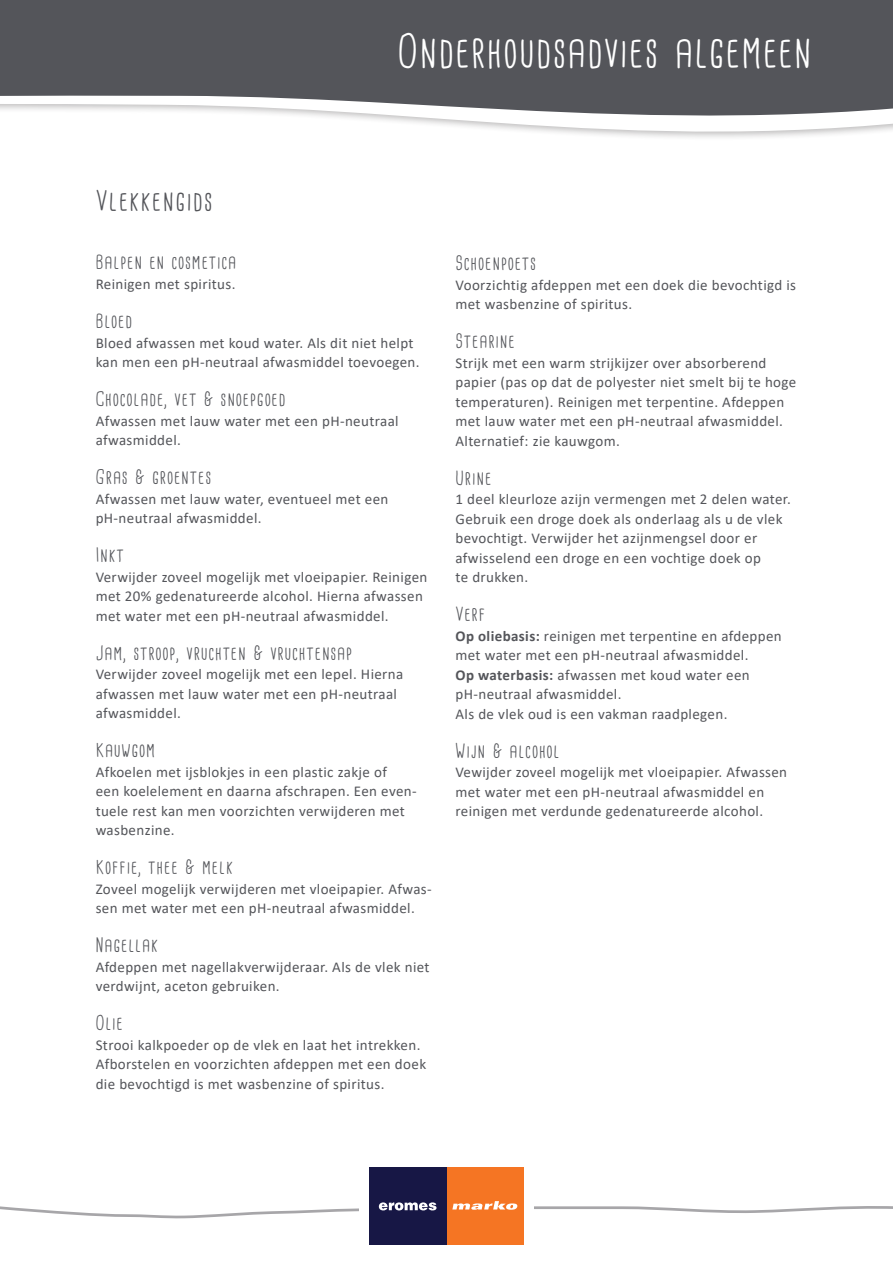
<style>
.page{position:relative;width:893px;height:1263px;background:#fff}
.page>*{position:absolute;margin:0;border:0;box-sizing:border-box;transform-origin:0 0}
.t1{font:45px "Cardenio Modern";letter-spacing:.055em;color:#fff}
.t2{font:28.5px "Cardenio Modern";letter-spacing:.075em;color:#54555a}
.t3{font:19.5px "Cardenio Modern";letter-spacing:.075em;color:#54555a}
.t4{font:15px/19.5px "Calibri";letter-spacing:.025em;color:#54555a}
.s1{font-weight:700}
</style>
<div class="page">
<svg style="left:0;top:0;width:893px;height:138px;fill:#54555a"></svg>
<div style="left:446px;top:1167px;width:78px;height:78px;background:#f57523"></div>
<div style="left:369px;top:1167px;width:77px;height:78px;background:#171745"></div>
<svg style="left:0;top:1201px;width:893px;height:18px"></svg>
<p class="t2" style="left:96px;top:184px;width:118px">Vlekkengids</p>
<p class="t1" style="left:398px;top:25px;width:415px">Onderhoudsadvies algemeen</p>
<p class="t3" style="left:96px;top:251px;width:142px">Balpen en cosmetica</p>
<p class="t4" style="left:96px;top:274px;width:141px">Reinigen met spiritus.</p>
<p class="t3" style="left:96px;top:309px;width:38px">Bloed</p>
<p class="t4" style="left:96px;top:332px;width:325px">Bloed afwassen met koud water. Als dit niet helpt kan men een pH-neutraal afwasmiddel toevoegen.</p>
<p class="t3" style="left:96px;top:387px;width:191px">Chocolade, vet &amp; snoepgoed</p>
<p class="t4" style="left:96px;top:410px;width:304px">Afwassen met lauw water met een pH-neutraal afwasmiddel.</p>
<p class="t3" style="left:96px;top:465px;width:117px">Gras &amp; groentes</p>
<p class="t4" style="left:96px;top:488px;width:294px">Afwassen met lauw water, eventueel met een pH-neutraal afwasmiddel.</p>
<p class="t3" style="left:96px;top:543px;width:30px">Inkt</p>
<p class="t4" style="left:96px;top:566px;width:333px">Verwijder zoveel mogelijk met vloeipapier. Reinigen met 20% gedenatureerde alcohol. Hierna afwassen met water met een pH-neutraal afwasmiddel.</p>
<p class="t3" style="left:96px;top:641px;width:258px">Jam, stroop, vruchten &amp; vruchtensap</p>
<p class="t4" style="left:96px;top:664px;width:309px">Verwijder zoveel mogelijk met een lepel. Hierna afwassen met lauw water met een pH-neutraal afwasmiddel.</p>
<p class="t3" style="left:96px;top:738px;width:61px">Kauwgom</p>
<p class="t4" style="left:96px;top:761px;width:323px">Afkoelen met ijsblokjes in een plastic zakje of<br>een koelelement en daarna afschrapen. Een even&shy;tuele rest kan men voorzichten verwijderen met wasbenzine.</p>
<p class="t3" style="left:96px;top:855px;width:138px">Koffie, thee &amp; melk</p>
<p class="t4" style="left:96px;top:878px;width:338px">Zoveel mogelijk verwijderen met vloeipapier. Afwas&shy;sen met water met een pH-neutraal afwasmiddel.</p>
<p class="t3" style="left:96px;top:933px;width:64px">Nagellak</p>
<p class="t4" style="left:96px;top:956px;width:335px">Afdeppen met nagellakverwijderaar. Als de vlek niet verdwijnt, aceton gebruiken.</p>
<p class="t3" style="left:96px;top:1011px;width:29px">Olie</p>
<p class="t4" style="left:96px;top:1034px;width:332px">Strooi kalkpoeder op de vlek en laat het intrekken.<br>Afborstelen en voorzichten afdeppen met een doek die bevochtigd is met wasbenzine of spiritus.</p>
<p class="t3" style="left:455px;top:251px;width:82px">Schoenpoets</p>
<p class="t4" style="left:455px;top:274px;width:342px">Voorzichtig afdeppen met een doek die bevochtigd is met wasbenzine of spiritus.</p>
<p class="t3" style="left:455px;top:329px;width:61px">Stearine</p>
<p class="t4" style="left:455px;top:352px;width:342px">Strijk met een warm strijkijzer over absorberend papier (pas op dat de polyester niet smelt bij te hoge temperaturen). Reinigen met terpentine. Afdeppen met lauw water met een pH-neutraal afwasmiddel.<br>Alternatief: zie kauwgom.</p>
<p class="t3" style="left:455px;top:466px;width:37px">Urine</p>
<p class="t4" style="left:455px;top:489px;width:337px">1 deel kleurloze azijn vermengen met 2 delen water.<br>Gebruik een droge doek als onderlaag als u de vlek bevochtigt. Verwijder het azijnmengsel door er afwisselend een droge en een vochtige doek op<br>te drukken.</p>
<p class="t3" style="left:455px;top:602px;width:31px">Verf</p>
<p class="t4" style="left:455px;top:625px;width:328px"><span class="s1">Op oliebasis:</span> reinigen met terpentine en afdeppen met water met een pH-neutraal afwasmiddel.</p>
<p class="t4" style="left:455px;top:664px;width:296px"><span class="s1">Op waterbasis:</span> afwassen met koud water een pH-neutraal afwasmiddel.</p>
<p class="t4" style="left:455px;top:703px;width:273px">Als de vlek oud is een vakman raadplegen.</p>
<p class="t3" style="left:455px;top:739px;width:105px">Wijn &amp; alcohol</p>
<p class="t4" style="left:455px;top:762px;width:333px">Vewijder zoveel mogelijk met vloeipapier. Afwassen met water met een pH-neutraal afwasmiddel en reinigen met verdunde gedenatureerde alcohol.</p>
</div>
